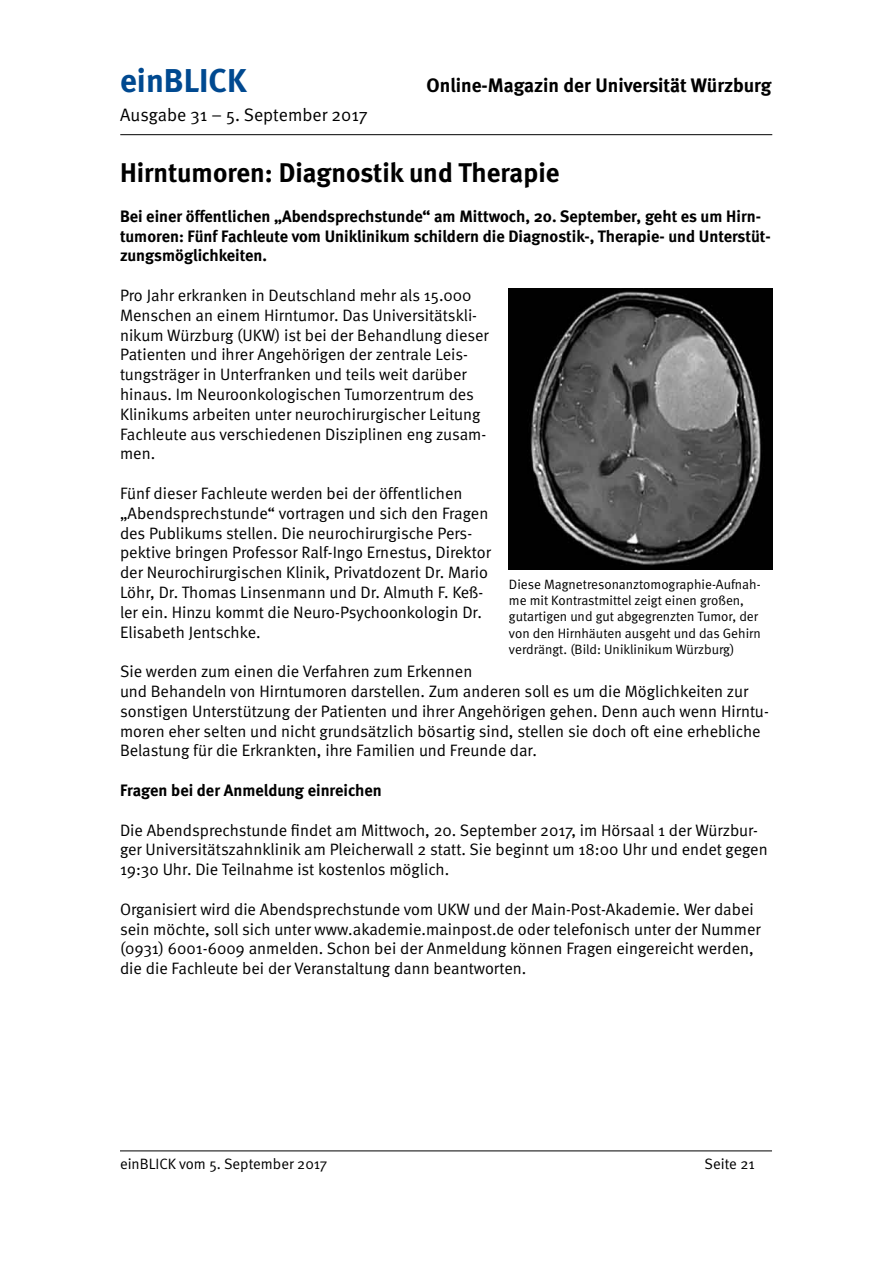
<style>
.page{position:relative;width:893px;height:1263px;background:#fff}
.page>*{position:absolute;margin:0;border:0;box-sizing:border-box;transform-origin:0 0}
.t1{font:700 33px "Meta";color:#004990}
.t2{font:700 27px "Meta";color:#000}
.t3{font:700 19.5px "Meta";color:#000}
.t4{font:18px "Meta Normal";color:#000}
.t5{font:16.5px/19.8px "Meta Normal";color:#000}
.t6{font:700 16.5px/19.8px "Meta";color:#000}
.t7{font:15px "Meta Normal";color:#000}
.t8{font:13.5px/16.2px "Meta Normal";color:#000}
</style>
<div class="page">
<hr style="left:120px;top:134px;width:652px;height:1px;background:#000">
<hr style="left:120px;top:1150px;width:652px;height:1px;background:#000">
<img style="left:509px;top:288px;width:264px;height:281px">
<h1 class="t1" style="left:120px;top:61px;width:128px">einBLICK</h1>
<p class="t3" style="left:427px;top:74px;width:346px">Online-Magazin der Universität Würzburg</p>
<p class="t4" style="left:120px;top:105px;width:249px">Ausgabe 31 – 5. September 2017</p>
<h2 class="t2" style="left:120px;top:157px;width:441px">Hirntumoren: Diagnostik und Therapie</h2>
<p class="t6" style="left:120px;top:206px;width:652px">Bei einer öffentlichen „Abendsprechstunde“ am Mittwoch, 20. September, geht es um Hirn&shy;tumoren: Fünf Fachleute vom Uniklinikum schildern die Diagnostik-, Therapie- und Unterstüt&shy;zungsmöglichkeiten.</p>
<p class="t5" style="left:120px;top:285px;width:370px">Pro Jahr erkranken in Deutschland mehr als 15.000<br>Menschen an einem Hirntumor. Das Universitätskli&shy;nikum Würzburg (UKW) ist bei der Behandlung dieser Patienten und ihrer Angehörigen der zentrale Leis&shy;tungsträger in Unterfranken und teils weit darüber hinaus. Im Neuroonkologischen Tumorzentrum des Klinikums arbeiten unter neurochirurgischer Leitung Fachleute aus verschiedenen Disziplinen eng zusam&shy;men.</p>
<p class="t5" style="left:120px;top:483px;width:372px">Fünf dieser Fachleute werden bei der öffentlichen „Abendsprechstunde“ vortragen und sich den Fragen des Publikums stellen. Die neurochirurgische Pers&shy;pektive bringen Professor Ralf-Ingo Ernestus, Direktor der Neurochirurgischen Klinik, Privatdozent Dr. Mario Löhr, Dr. Thomas Linsenmann und Dr. Almuth F. Keß&shy;ler ein. Hinzu kommt die Neuro-Psychoonkologin Dr.<br>Elisabeth Jentschke.</p>
<p class="t5" style="left:120px;top:661px;width:650px">Sie werden zum einen die Verfahren zum Erkennen<br>und Behandeln von Hirntumoren darstellen. Zum anderen soll es um die Möglichkeiten zur sonstigen Unterstützung der Patienten und ihrer Angehörigen gehen. Denn auch wenn Hirntu&shy;moren eher selten und nicht grundsätzlich bösartig sind, stellen sie doch oft eine erhebliche Belastung für die Erkrankten, ihre Familien und Freunde dar.</p>
<p class="t6" style="left:120px;top:780px;width:263px">Fragen bei der Anmeldung einreichen</p>
<p class="t5" style="left:120px;top:820px;width:649px">Die Abendsprechstunde findet am Mittwoch, 20. September 2017, im Hörsaal 1 der Würzbur&shy;ger Universitätszahnklinik am Pleicherwall 2 statt. Sie beginnt um 18:00 Uhr und endet gegen<br>19:30 Uhr. Die Teilnahme ist kostenlos möglich.</p>
<p class="t5" style="left:120px;top:899px;width:642px">Organisiert wird die Abendsprechstunde vom UKW und der Main-Post-Akademie. Wer dabei sein möchte, soll sich unter www.akademie.mainpost.de oder telefonisch unter der Nummer (0931) 6001-6009 anmelden. Schon bei der Anmeldung können Fragen eingereicht werden, die die Fachleute bei der Veranstaltung dann beantworten.</p>
<p class="t8" style="left:509px;top:576px;width:253px">Diese Magnetresonanztomographie-Aufnah&shy;me mit Kontrastmittel zeigt einen großen, gutartigen und gut abgegrenzten Tumor, der von den Hirnhäuten ausgeht und das Gehirn verdrängt. (Bild: Uniklinikum Würzburg)</p>
<p class="t7" style="left:120px;top:1155px;width:209px">einBLICK vom 5. September 2017</p>
<p class="t7" style="left:705px;top:1155px;width:52px">Seite 21</p>
</div>
